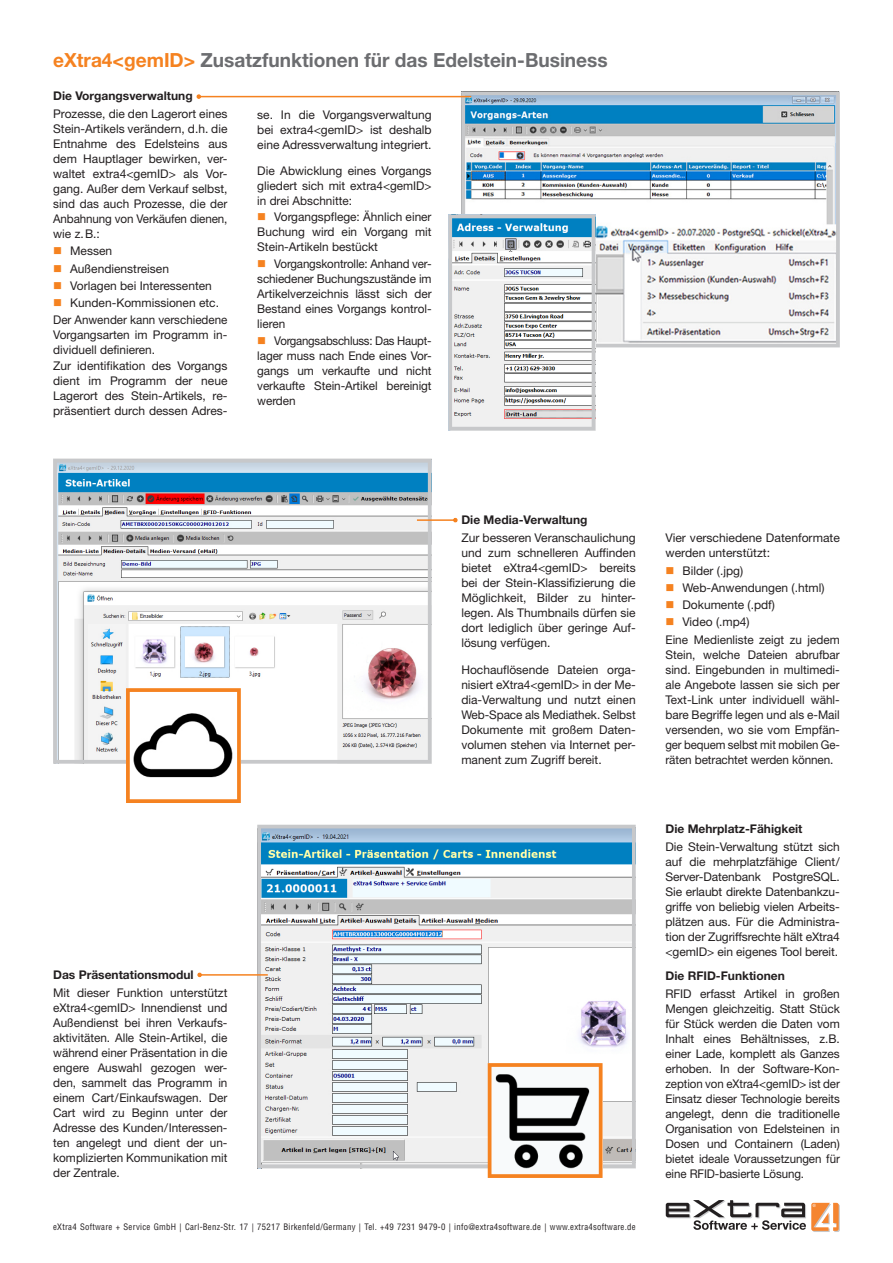
<style>
.page{position:relative;width:893px;height:1263px;background:#fff}
.page>*{position:absolute;margin:0;border:0;box-sizing:border-box;transform-origin:0 0}
.t1{font:700 19.5px "Helvetica Neue";color:#6c6d70}
.t2{font:12px/15px "Helvetica Neue";color:#231f20;text-align:justify}
.t3{font:12px/15px "Helvetica Neue";color:#231f20;text-align:justify;scale:.96 1}
.t4{font:12px/15px "Helvetica Neue";color:#231f20;text-align:justify;scale:.95 1}
.t5{font:700 12px "Helvetica Neue";color:#231f20}
.t6{font:condensed 8.7px "Helvetica";letter-spacing:.03em;color:#231f20}
.s1{color:#f58220}
</style>
<div class="page">
<svg style="left:666px;top:1200px;width:174px;height:32px"></svg>
<svg style="left:53px;top:459px;width:379px;height:305px"></svg>
<svg style="left:126px;top:688px;width:115px;height:115px"></svg>
<svg style="left:461px;top:91px;width:379px;height:256px"></svg>
<svg style="left:448px;top:215px;width:147px;height:215px"></svg>
<svg style="left:257px;top:825px;width:379px;height:343px"></svg>
<svg style="left:488px;top:1063px;width:115px;height:115px"></svg>
<svg style="left:197px;top:973px;width:5px;height:4px"></svg>
<hr style="left:201px;top:974px;width:67px;height:2px;background:#f58220">
<svg style="left:453px;top:518px;width:5px;height:4px"></svg>
<hr style="left:417px;top:519px;width:37px;height:2px;background:#f58220">
<svg style="left:197px;top:94px;width:4px;height:5px"></svg>
<hr style="left:200px;top:96px;width:271px;height:1px;background:#f58220">
<h1 class="t1" style="left:53px;top:48px;width:556px"><span class="s1">eXtra4&lt;gemID&gt;</span> Zusatzfunktionen für das Edelstein-Business</h1>
<p class="t2" style="left:257px;top:107px;width:176px">se. In die Vorgangsverwaltung bei extra4&lt;gemID&gt; ist deshalb eine Adressverwaltung integriert.</p>
<p class="t2" style="left:257px;top:163px;width:176px">Die Abwicklung eines Vorgangs gliedert sich mit extra4&lt;gemID&gt; in drei Abschnitte:</p>
<p class="t2" style="left:257px;top:209px;width:176px;text-indent:17px">Vorgangspflege: Ähnlich einer Buchung wird ein Vorgang mit Stein-Artikeln bestückt</p>
<p class="t3" style="left:257px;top:256px;width:183px;text-indent:17px">Vorgangskontrolle: Anhand ver&shy;schiedener Buchungszustände im Artikelverzeichnis lässt sich der Bestand eines Vorgangs kontrol&shy;lieren</p>
<p class="t4" style="left:257px;top:333px;width:185px;text-indent:17px">Vorgangsabschluss: Das Haupt&shy;lager muss nach Ende eines Vor&shy;gangs um verkaufte und nicht verkaufte Stein-Artikel bereinigt werden</p>
<p class="t5" style="left:53px;top:88px;width:141px">Die Vorgangsverwaltung</p>
<p class="t2" style="left:53px;top:106px;width:176px">Prozesse, die den Lagerort eines Stein-Artikels verändern, d.h. die Entnahme des Edelsteins aus dem Hauptlager bewirken, ver&shy;waltet extra4&lt;gemID&gt; als Vor&shy;gang. Außer dem Verkauf selbst, sind das auch Prozesse, die der Anbahnung von Verkäufen dienen, wie z.B.:</p>
<p class="t2" style="left:70px;top:243px;width:43px">Messen</p>
<p class="t2" style="left:70px;top:261px;width:100px">Außendienstreisen</p>
<p class="t2" style="left:70px;top:278px;width:143px">Vorlagen bei Interessenten</p>
<p class="t2" style="left:70px;top:295px;width:150px">Kunden-Kommissionen etc.</p>
<p class="t2" style="left:53px;top:312px;width:176px">Der Anwender kann verschiedene</p>
<p class="t2" style="left:53px;top:327px;width:176px">Vorgangsarten im Programm in&shy;dividuell definieren.</p>
<p class="t2" style="left:53px;top:358px;width:176px">Zur identifikation des Vorgangs dient im Programm der neue Lagerort des Stein-Artikels, re&shy;präsentiert durch dessen Adres-</p>
<p class="t5" style="left:53px;top:968px;width:142px">Das Präsentationsmodul</p>
<p class="t2" style="left:53px;top:985px;width:176px">Mit dieser Funktion unterstützt eXtra4&lt;gemID&gt; Innendienst und Außendienst bei ihren Verkaufs&shy;aktivitäten. Alle Stein-Artikel, die während einer Präsentation in die engere Auswahl gezogen wer&shy;den, sammelt das Programm in einem Cart/Einkaufswagen. Der Cart wird zu Beginn unter der Adresse des Kunden/Interessen&shy;ten angelegt und dient der un&shy;komplizierten Kommunikation mit der Zentrale.</p>
<p class="t5" style="left:461px;top:513px;width:128px">Die Media-Verwaltung</p>
<p class="t2" style="left:461px;top:530px;width:176px">Zur besseren Veranschaulichung und zum schnelleren Auffinden bietet eXtra4&lt;gemID&gt; bereits bei der Stein-Klassifizierung die Möglichkeit, Bilder zu hinter&shy;legen. Als Thumbnails dürfen sie dort lediglich über geringe Auf&shy;lösung verfügen.</p>
<p class="t2" style="left:461px;top:662px;width:176px">Hochauflösende Dateien orga&shy;nisiert eXtra4&lt;gemID&gt; in der Me&shy;dia-Verwaltung und nutzt einen Web-Space als Mediathek. Selbst Dokumente mit großem Daten&shy;volumen stehen via Internet per&shy;manent zum Zugriff bereit.</p>
<p class="t6" style="left:53px;top:1222px;width:584px">eXtra4 Software + Service GmbH | Carl-Benz-Str. 17 | 75217 Birkenfeld/Germany | Tel. +49 7231 9479-0 | info@extra4software.de | www.extra4software.de</p>
<p class="t2" style="left:665px;top:530px;width:176px">Vier verschiedene Datenformate werden unterstützt:</p>
<p class="t2" style="left:682px;top:563px;width:62px">Bilder (.jpg)</p>
<p class="t2" style="left:682px;top:580px;width:143px">Web-Anwendungen (.html)</p>
<p class="t2" style="left:682px;top:597px;width:94px">Dokumente (.pdf)</p>
<p class="t2" style="left:682px;top:614px;width:69px">Video (.mp4)</p>
<p class="t2" style="left:665px;top:632px;width:176px">Eine Medienliste zeigt zu jedem</p>
<p class="t2" style="left:665px;top:647px;width:176px">Stein, welche Dateien abrufbar sind. Eingebunden in multimedi&shy;ale Angebote lassen sie sich per Text-Link unter individuell wähl&shy;bare Begriffe legen und als e-Mail versenden, wo sie vom Empfän&shy;ger bequem selbst mit mobilen Ge&shy;räten betrachtet werden können.</p>
<p class="t5" style="left:665px;top:821px;width:139px">Die Mehrplatz-Fähigkeit</p>
<p class="t2" style="left:665px;top:839px;width:176px">Die Stein-Verwaltung stützt sich auf die mehrplatzfähige Client/ Server-Datenbank PostgreSQL.<br>Sie erlaubt direkte Datenbankzu&shy;griffe von beliebig vielen Arbeits&shy;plätzen aus. Für die Administra&shy;tion der Zugriffsrechte hält eXtra4 &lt;gemID&gt; ein eigenes Tool bereit.</p>
<p class="t5" style="left:665px;top:968px;width:121px">Die RFID-Funktionen</p>
<p class="t2" style="left:665px;top:986px;width:176px">RFID erfasst Artikel in großen Mengen gleichzeitig. Statt Stück für Stück werden die Daten vom Inhalt eines Behältnisses, z.B. einer Lade, komplett als Ganzes erhoben. In der Software-Kon&shy;zeption von eXtra4&lt;gemID&gt; ist der Einsatz dieser Technologie bereits angelegt, denn die traditionelle Organisation von Edelsteinen in Dosen und Containern (Laden) bietet ideale Voraussetzungen für eine RFID-basierte Lösung.</p>
</div>
